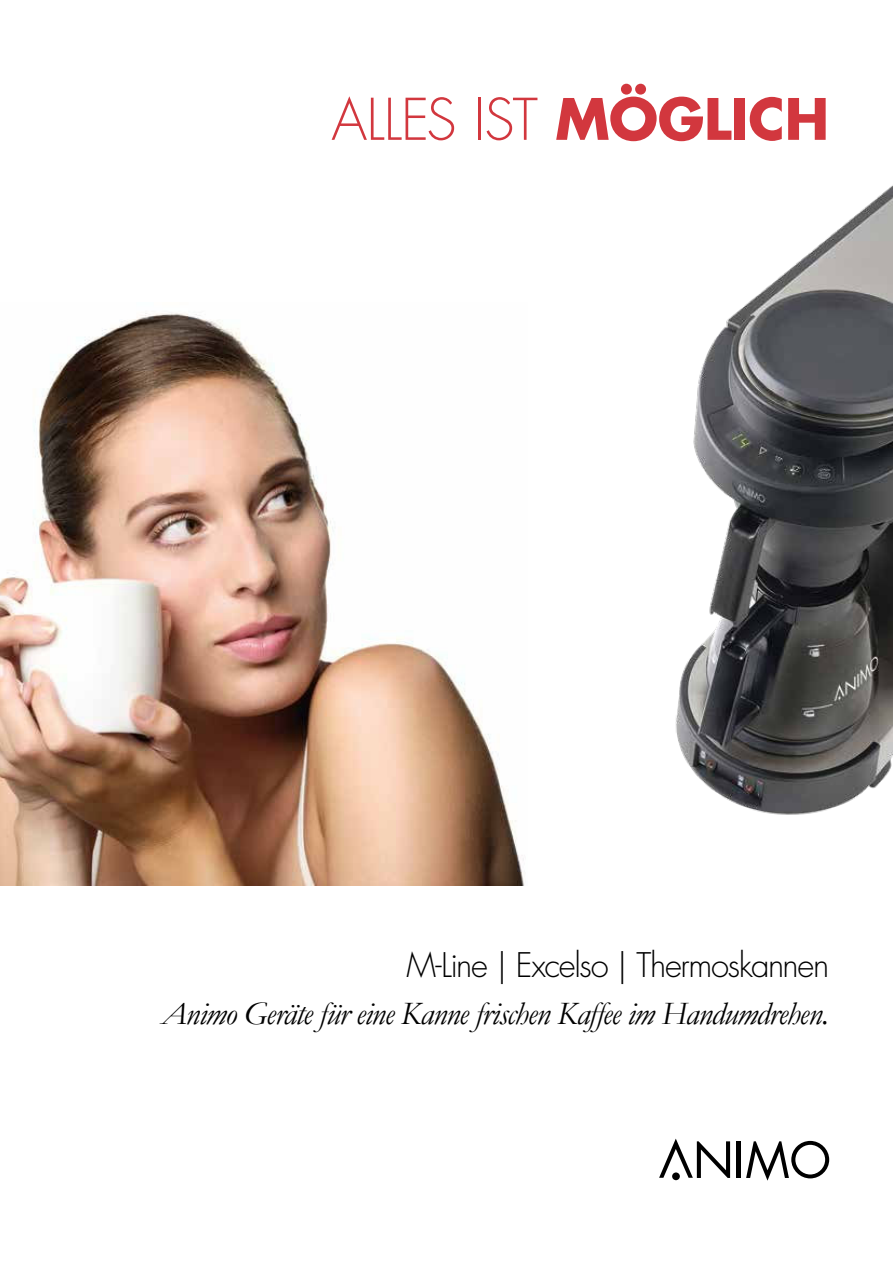
<style>
.page{position:relative;width:893px;height:1263px;background:#fff}
.page>*{position:absolute;margin:0;border:0;box-sizing:border-box;transform-origin:0 0}
.t1{font:300 55.95px "Futura Std";letter-spacing:-.02em;color:#d2373e}
.t2{font:italic 33px "Garamond";letter-spacing:-.03em;color:#000}
.t3{font:300 33px "Futura Std";letter-spacing:-.04em;color:#000}
.s1{font-weight:700;font-size:55.5px}
</style>
<div class="page">
<img style="left:0;top:312px;width:524px;height:574px">
<img style="left:675px;top:185px;width:218px;height:630px">
<hr style="left:737px;top:1141px;width:4px;height:37px;background:#000">
<svg style="left:746px;top:1141px;width:83px;height:40px"></svg>
<svg style="left:659px;top:1138px;width:71px;height:40px"></svg>
<div style="left:672px;top:1172px;width:8px;height:8px;background:#000;border-radius:50%"></div>
<h1 class="t1" style="left:331px;top:88px;width:499px">ALLES IST <span class="s1">MÖGLICH</span></h1>
<p class="t3" style="left:406px;top:946px;width:424px">M-Line | Excelso | Thermoskannen</p>
<p class="t2" style="left:162px;top:1002px;width:669px">Animo Geräte für eine Kanne frischen Kaffee im Handumdrehen.</p>
</div>
